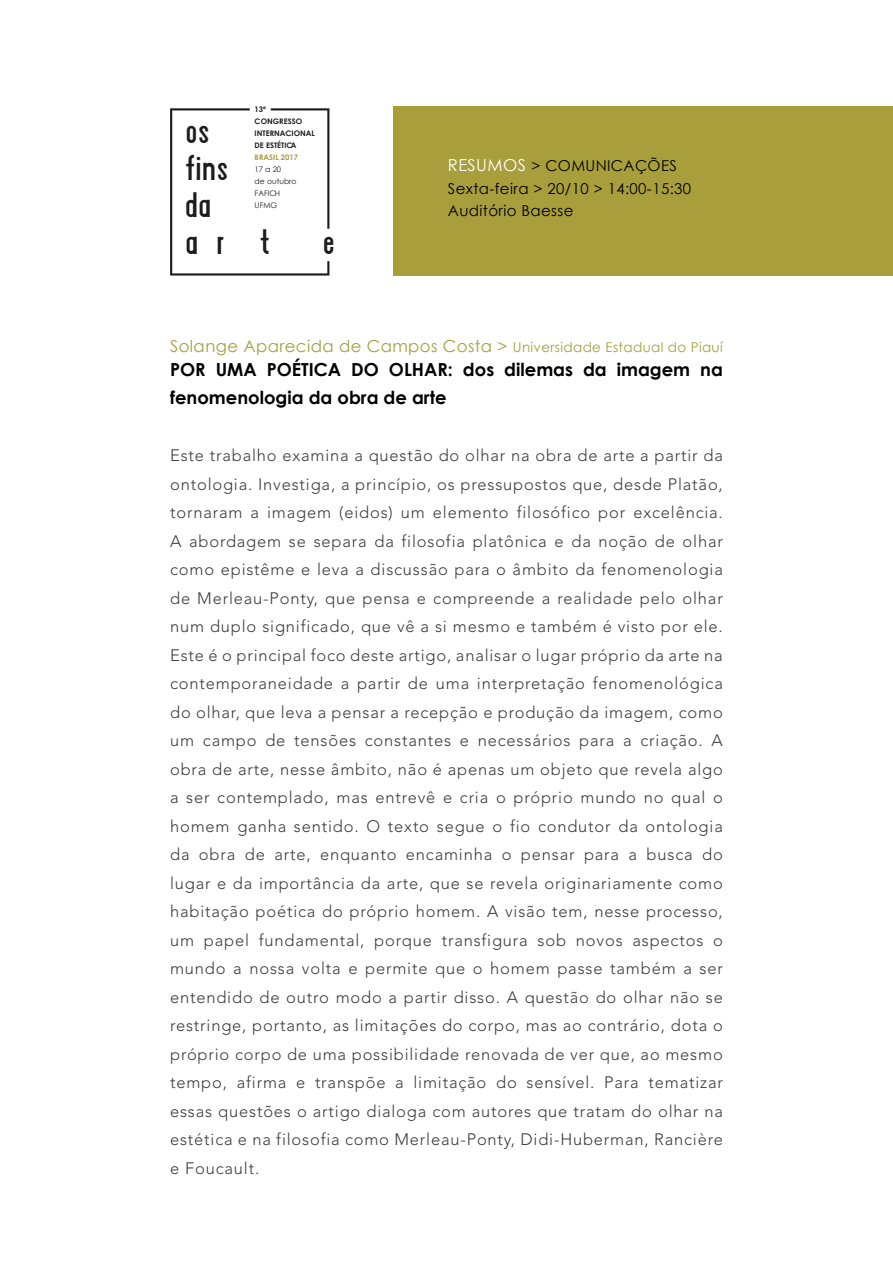
<style>
.page{position:relative;width:893px;height:1263px;background:#fff}
.page>*{position:absolute;margin:0;border:0;box-sizing:border-box;transform-origin:0 0}
.t1{font:32.4px/36.9px "Airplane";color:#1c1c1c}
.t2{font:700 18px/28.5px "Century Gothic";color:#000}
.t3{font:300 16.5px/28.5px "Avenir LT Std";letter-spacing:.05em;color:#3c3c3b;text-align:justify}
.t4{font:16.5px "Century Gothic";letter-spacing:.025em;color:#a89e3b}
.t5{font:15px/22.5px "Century Gothic";letter-spacing:.025em;color:#000}
.t6{font:700 7.65px/12px "Century Gothic";color:#1c1c1c}
.t7{font:7.65px/12px "Century Gothic";color:#1c1c1c}
.t8{font:700 7.65px "Century Gothic";color:#a89e3b}
.s1{font-size:16.5px;color:#fff}
.s2{font-size:13.5px}
</style>
<div class="page">
<svg style="left:170px;top:108px;width:159px;height:168px"></svg>
<div style="left:393px;top:106px;width:500px;height:170px;background:#a89e3b"></div>
<p class="t6" style="left:255px;top:103px;width:62px">13º<br>CONGRESSO<br>INTERNACIONAL<br>DE ESTÉTICA</p>
<p class="t8" style="left:255px;top:152px;width:45px">BRASIL 2017</p>
<p class="t7" style="left:255px;top:163px;width:44px">17 a 20<br>de outubro<br>FAFICH<br>UFMG</p>
<p class="t5" style="left:448px;top:154px;width:245px"><span class="s1">RESUMOS</span> &gt; COMUNICAÇÕES<br>Sexta-feira &gt; 20/10 &gt; 14:00-15:30<br>Auditório Baesse</p>
<h1 class="t1" style="left:185px;top:116px;width:86px">os<br>fins<br>da<br>a r t</h1>
<h1 class="t1" style="left:323px;top:227px;width:13px">e</h1>
<p class="t4" style="left:170px;top:334px;width:554px">Solange Aparecida de Campos Costa &gt; <span class="s2">Universidade Estadual do Piauí</span></p>
<p class="t2" style="left:170px;top:354px;width:554px">POR UMA POÉTICA DO OLHAR: dos dilemas da imagem na fenomenologia da obra de arte</p>
<p class="t3" style="left:170px;top:441px;width:554px">Este trabalho examina a questão do olhar na obra de arte a partir da ontologia. Investiga, a princípio, os pressupostos que, desde Platão, tornaram a imagem (eidos) um elemento filosófico por excelência.<br>A abordagem se separa da filosofia platônica e da noção de olhar como epistême e leva a discussão para o âmbito da fenomenologia de Merleau-Ponty, que pensa e compreende a realidade pelo olhar num duplo significado, que vê a si mesmo e também é visto por ele.<br>Este é o principal foco deste artigo, analisar o lugar próprio da arte na contemporaneidade a partir de uma interpretação fenomenológica do olhar, que leva a pensar a recepção e produção da imagem, como um campo de tensões constantes e necessários para a criação. A obra de arte, nesse âmbito, não é apenas um objeto que revela algo a ser contemplado, mas entrevê e cria o próprio mundo no qual o homem ganha sentido. O texto segue o fio condutor da ontologia da obra de arte, enquanto encaminha o pensar para a busca do lugar e da importância da arte, que se revela originariamente como habitação poética do próprio homem. A visão tem, nesse processo, um papel fundamental, porque transfigura sob novos aspectos o mundo a nossa volta e permite que o homem passe também a ser entendido de outro modo a partir disso. A questão do olhar não se restringe, portanto, as limitações do corpo, mas ao contrário, dota o próprio corpo de uma possibilidade renovada de ver que, ao mesmo tempo, afirma e transpõe a limitação do sensível. Para tematizar essas questões o artigo dialoga com autores que tratam do olhar na estética e na filosofia como Merleau-Ponty, Didi-Huberman, Rancière e Foucault.</p>
</div>
